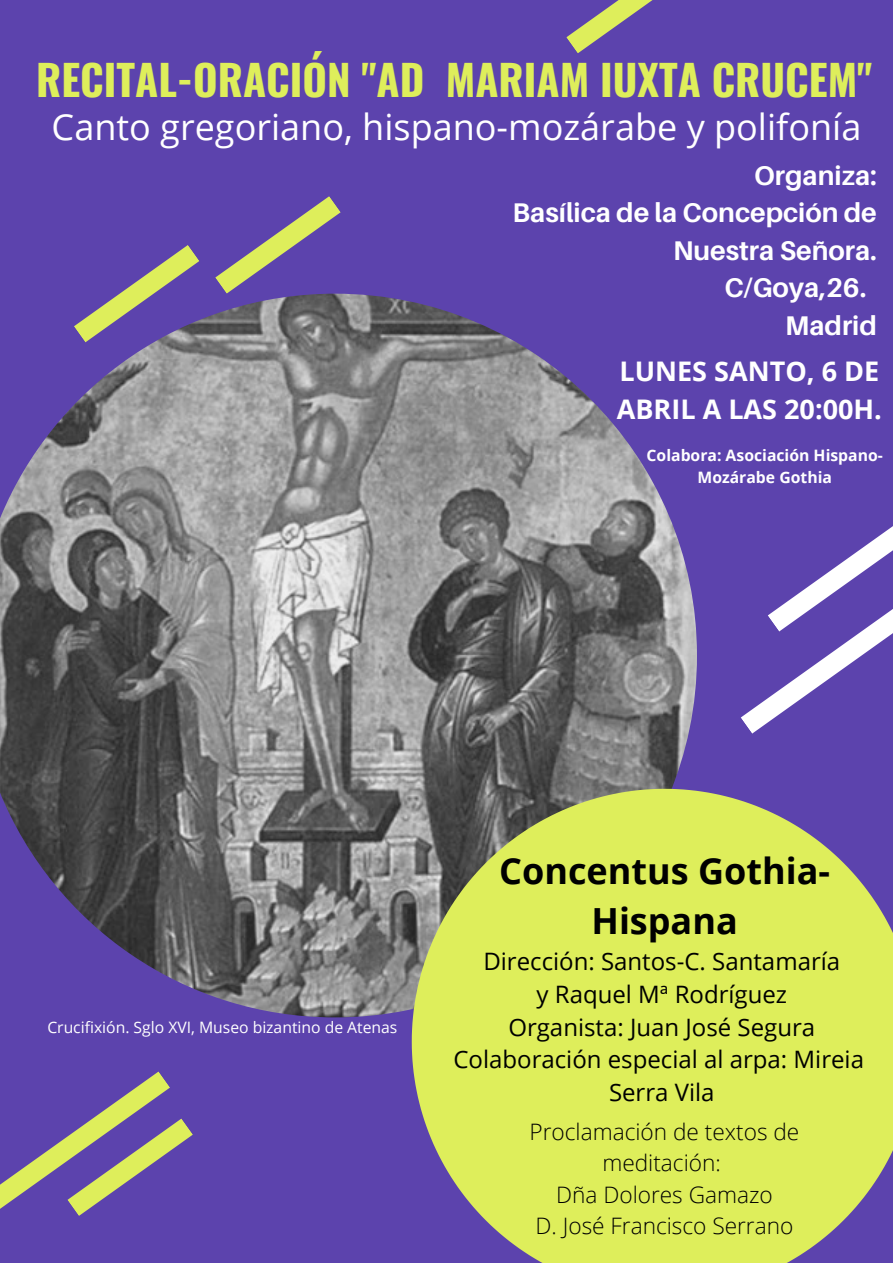
<style>
.page{position:relative;width:893px;height:1263px;background:#5c43ad}
.page>*{position:absolute;margin:0;border:0;box-sizing:border-box;transform-origin:0 0}
.t1{font:700 42px "Oswald";color:#deee5b}
.t2{font:36px "Open Sans";color:#fff}
.t3{font:700 36px/49.6px "Open Sans";color:#000;text-align:center}
.t4{font:700 27px "Aileron";color:#fff}
.t5{font:700 27px/37.7px "Open Sans";color:#fff}
.t6{font:24px/32.6px "Open Sans";color:#000;text-align:center}
.t7{font:300 22.65px/31.2px "Open Sans";color:#000;text-align:center}
.t8{font:15.75px "Open Sans";color:#fff}
.t9{font:700 15.75px/21.8px "Open Sans";color:#fff;text-align:center}
</style>
<div class="page">
<img style="left:0;top:294px;width:697px;height:723px">
<svg style="left:412px;top:789px;width:481px;height:474px;background:#cad563"></svg>
<svg style="left:741px;top:526px;width:152px;height:208px"></svg>
<svg style="left:215px;top:196px;width:126px;height:98px"></svg>
<svg style="left:0;top:1071px;width:193px;height:145px"></svg>
<svg style="left:566px;top:0;width:86px;height:53px"></svg>
<svg style="left:74px;top:245px;width:125px;height:97px"></svg>
<h1 class="t1" style="left:36px;top:47px;width:837px">RECITAL-ORACIÓN "AD MARIAM IUXTA CRUCEM"</h1>
<h2 class="t2" style="left:52px;top:101px;width:811px">Canto gregoriano, hispano-mozárabe y polifonía</h2>
<p class="t4" style="left:754px;top:159px;width:124px">Organiza:</p>
<p class="t4" style="left:512px;top:196px;width:366px">Basílica de la Concepción de</p>
<p class="t4" style="left:673px;top:234px;width:205px">Nuestra Señora.</p>
<p class="t4" style="left:724px;top:271px;width:143px">C/Goya,26.</p>
<p class="t4" style="left:785px;top:308px;width:93px">Madrid</p>
<p class="t5" style="left:617px;top:352px;width:266px">LUNES SANTO, 6 DE<br>ABRIL A LAS 20:00H.</p>
<p class="t9" style="left:646px;top:444px;width:238px">Colabora: Asociación Hispano-<br>Mozárabe Gothia</p>
<p class="t8" style="left:47px;top:1016px;width:351px">Crucifixión. Sglo XVI, Museo bizantino de Atenas</p>
<h2 class="t3" style="left:499px;top:845px;width:332px">Concentus Gothia-<br>Hispana</h2>
<p class="t6" style="left:453px;top:945px;width:412px">Dirección: Santos-C. Santamaría<br>y Raquel Mª Rodríguez<br>Organista: Juan José Segura<br>Colaboración especial al arpa: Mireia<br>Serra Vila</p>
<p class="t7" style="left:529px;top:1116px;width:271px">Proclamación de textos de meditación:<br>Dña Dolores Gamazo<br>D. José Francisco Serrano</p>
</div>
